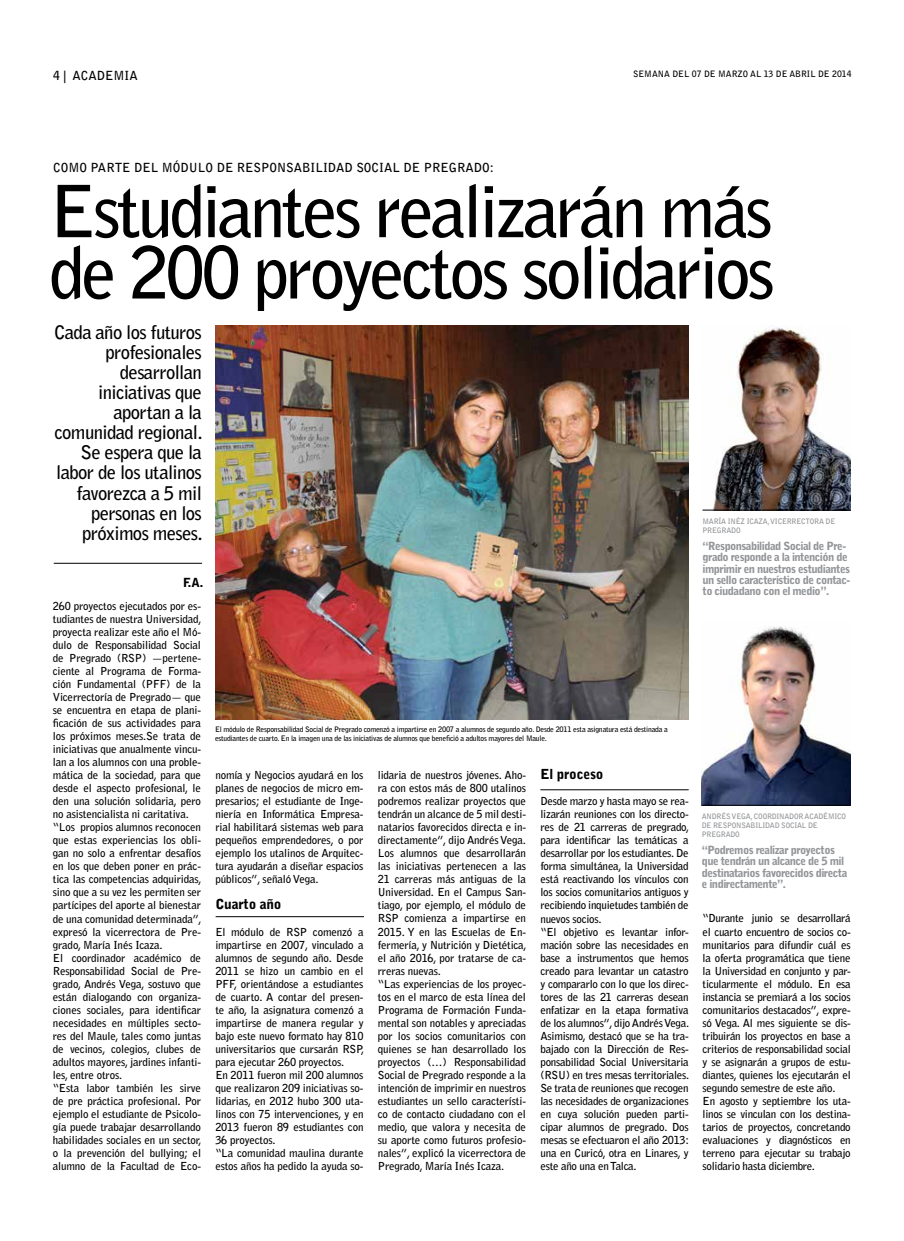
<style>
.page{position:relative;width:904px;height:1241px;background:#fff}
.page>*{position:absolute;margin:0;border:0;box-sizing:border-box;transform-origin:0 0}
.t1{font:700 71.25px/61.2px "Bell Gothic Std";letter-spacing:-.05em;color:#000}
.t2{font:700 18.75px/20px "Bell Gothic Std";letter-spacing:-.035em;color:#000;text-align:right}
.t3{font:900 13.75px "Bell Gothic Std";letter-spacing:-.015em;color:#000}
.t4{font:700 12.5px "Bell Gothic Std";color:#000}
.t5{font:900 12.5px "Bell Gothic Std";color:#000}
.t6{font:900 11.25px/11.2px "Bell Gothic Std";letter-spacing:-.05em;color:#939598}
.t7{font:700 11px/13px "Bell Gothic Std";letter-spacing:-.015em;color:#000}
.t8{font:700 8.75px "Bell Gothic Std";color:#000}
.t9{font:700 7.5px/9px "Bell Gothic Std";letter-spacing:-.03em;color:#000}
.t10{font:700 7.5px/8.8px "Bell Gothic Std";letter-spacing:-.03em;color:#939598}
</style>
<div class="page">
<img style="left:216px;top:325px;width:472px;height:394px">
<hr style="left:54px;top:563px;width:148px;height:1px;background:#000">
<hr style="left:216px;top:916px;width:148px;height:1px;background:#000">
<img style="left:702px;top:327px;width:148px;height:183px">
<img style="left:701px;top:626px;width:149px;height:179px">
<hr style="left:702px;top:510px;width:148px;height:1px;background:#000">
<hr style="left:701px;top:805px;width:149px;height:1px;background:#000">
<hr style="left:540px;top:789px;width:148px;height:1px;background:#000">
<p class="t4" style="left:53px;top:68px;width:86px">4 | ACADEMIA</p>
<p class="t8" style="left:633px;top:69px;width:220px">SEMANA DEL 07 DE MARZO AL 13 DE ABRIL DE 2014</p>
<p class="t4" style="left:53px;top:160px;width:442px">COMO PARTE DEL MÓDULO DE RESPONSABILIDAD SOCIAL DE PREGRADO:</p>
<h1 class="t1" style="left:49px;top:181px;width:727px">Estudiantes realizarán más de 200 proyectos solidarios</h1>
<h2 class="t2" style="left:54px;top:322px;width:150px">Cada año los futuros profesionales desarrollan iniciativas que aportan a la comunidad regional.<br>Se espera que la labor de los utalinos favorezca a 5 mil personas en los próximos meses.</h2>
<p class="t5" style="left:183px;top:574px;width:21px">F.A.</p>
<p class="t7" style="left:53px;top:599px;width:150px">260 proyectos ejecutados por es&shy;tudiantes de nuestra Universidad, proyecta realizar este año el Mó&shy;dulo de Responsabilidad Social de Pregrado (RSP) —pertene&shy;ciente al Programa de Forma&shy;ción Fundamental (PFF) de la<br>Vicerrectoría de Pregrado— que se encuentra en etapa de plani&shy;ficación de sus actividades para los próximos meses.Se trata de iniciativas que anualmente vincu&shy;lan a los alumnos con una proble&shy;mática de la sociedad, para que desde el aspecto profesional, le den una solución solidaria, pero no asistencialista ni caritativa. “Los propios alumnos reconocen que estas experiencias los obli&shy;gan no solo a enfrentar desafíos en los que deben poner en prác&shy;tica las competencias adquiridas, sino que a su vez les permiten ser partícipes del aporte al bienestar de una comunidad determinada”, expresó la vicerrectora de Pre&shy;grado, María Inés Icaza.<br>El coordinador académico de<br>Responsabilidad Social de Pre&shy;grado, Andrés Vega, sostuvo que están dialogando con organiza&shy;ciones sociales, para identificar necesidades en múltiples secto&shy;res del Maule, tales como juntas de vecinos, colegios, clubes de adultos mayores, jardines infanti&shy;les, entre otros.<br>“Esta labor también les sirve de pre práctica profesional. Por ejemplo el estudiante de Psicolo&shy;gía puede trabajar desarrollando habilidades sociales en un sector, o la prevención del bullying; el alumno de la Facultad de Eco-</p>
<p class="t9" style="left:215px;top:724px;width:454px">El módulo de Responsabilidad Social de Pregrado comenzó a impartirse en 2007 a alumnos de segundo año. Desde 2011 esta asignatura está destinada a estudiantes de cuarto. En la imagen una de las iniciativas de alumnos que benefició a adultos mayores del Maule.</p>
<p class="t7" style="left:215px;top:768px;width:150px;text-align:justify">nomía y Negocios ayudará en los planes de negocios de micro em&shy;presarios; el estudiante de Inge&shy;niería en Informática Empresa&shy;rial habilitará sistemas web para pequeños emprendedores, o por ejemplo los utalinos de Arquitec&shy;tura ayudarán a diseñar espacios públicos”, señaló Vega.</p>
<p class="t3" style="left:215px;top:896px;width:68px">Cuarto año</p>
<p class="t7" style="left:215px;top:924px;width:150px">El módulo de RSP comenzó a impartirse en 2007, vinculado a alumnos de segundo año. Desde<br>2011 se hizo un cambio en el<br>PFF, orientándose a estudiantes de cuarto. A contar del presen&shy;te año, la asignatura comenzó a impartirse de manera regular y bajo este nuevo formato hay 810 universitarios que cursarán RSP, para ejecutar 260 proyectos.<br>En 2011 fueron mil 200 alumnos que realizaron 209 iniciativas so&shy;lidarias, en 2012 hubo 300 uta&shy;linos con 75 intervenciones, y en<br>2013 fueron 89 estudiantes con<br>36 proyectos.<br>“La comunidad maulina durante estos años ha pedido la ayuda so-</p>
<p class="t7" style="left:378px;top:768px;width:150px">lidaria de nuestros jóvenes. Aho&shy;ra con estos más de 800 utalinos podremos realizar proyectos que tendrán un alcance de 5 mil desti&shy;natarios favorecidos directa e in&shy;directamente”, dijo Andrés Vega.<br>Los alumnos que desarrollarán las iniciativas pertenecen a las<br>21 carreras más antiguas de la<br>Universidad. En el Campus San&shy;tiago, por ejemplo, el módulo de<br>RSP comienza a impartirse en<br>2015. Y en las Escuelas de En&shy;fermería, y Nutrición y Dietética, el año 2016, por tratarse de ca&shy;rreras nuevas.<br>“Las experiencias de los proyec&shy;tos en el marco de esta línea del<br>Programa de Formación Funda&shy;mental son notables y apreciadas por los socios comunitarios con quienes se han desarrollado los proyectos (…) Responsabilidad<br>Social de Pregrado responde a la intención de imprimir en nuestros estudiantes un sello característi&shy;co de contacto ciudadano con el medio, que valora y necesita de su aporte como futuros profesio&shy;nales”, explicó la vicerrectora de<br>Pregrado, María Inés Icaza.</p>
<p class="t3" style="left:540px;top:766px;width:65px">El proceso</p>
<p class="t7" style="left:540px;top:794px;width:150px">Desde marzo y hasta mayo se rea&shy;lizarán reuniones con los directo&shy;res de 21 carreras de pregrado, para identificar las temáticas a desarrollar por los estudiantes. De forma simultánea, la Universidad está reactivando los vínculos con los socios comunitarios antiguos y recibiendo inquietudes también de nuevos socios.<br>“El objetivo es levantar infor&shy;mación sobre las necesidades en base a instrumentos que hemos creado para levantar un catastro y compararlo con lo que los direc&shy;tores de las 21 carreras desean enfatizar en la etapa formativa de los alumnos”, dijo Andrés Vega.<br>Asimismo, destacó que se ha tra&shy;bajado con la Dirección de Res&shy;ponsabilidad Social Universitaria (RSU) en tres mesas territoriales.<br>Se trata de reuniones que recogen las necesidades de organizaciones en cuya solución pueden parti&shy;cipar alumnos de pregrado. Dos mesas se efectuaron el año 2013: una en Curicó, otra en Linares, y este año una en Talca.</p>
<p class="t10" style="left:702px;top:517px;width:134px">MARÍA INÉZ ICAZA, VICERRECTORA DE<br>PREGRADO</p>
<p class="t6" style="left:702px;top:540px;width:149px">“Responsabilidad Social de Pre&shy;grado responde a la intención de imprimir en nuestros estudiantes un sello característico de contac&shy;to ciudadano con el medio”.</p>
<p class="t10" style="left:701px;top:812px;width:146px">ANDRÉS VEGA, COORDINADOR ACADÉMICO<br>DE RESPONSABILIDAD SOCIAL DE<br>PREGRADO</p>
<p class="t6" style="left:701px;top:844px;width:147px">“Podremos realizar proyectos que tendrán un alcance de 5 mil destinatarios favorecidos directa e indirectamente”.</p>
<p class="t7" style="left:702px;top:911px;width:150px">“Durante junio se desarrollará el cuarto encuentro de socios co&shy;munitarios para difundir cuál es la oferta programática que tiene la Universidad en conjunto y par&shy;ticularmente el módulo. En esa instancia se premiará a los socios comunitarios destacados”, expre&shy;só Vega. Al mes siguiente se dis&shy;tribuirán los proyectos en base a criterios de responsabilidad social y se asignarán a grupos de estu&shy;diantes, quienes los ejecutarán el segundo semestre de este año.<br>En agosto y septiembre los uta&shy;linos se vinculan con los destina&shy;tarios de proyectos, concretando evaluaciones y diagnósticos en terreno para ejecutar su trabajo solidario hasta diciembre.</p>
</div>
